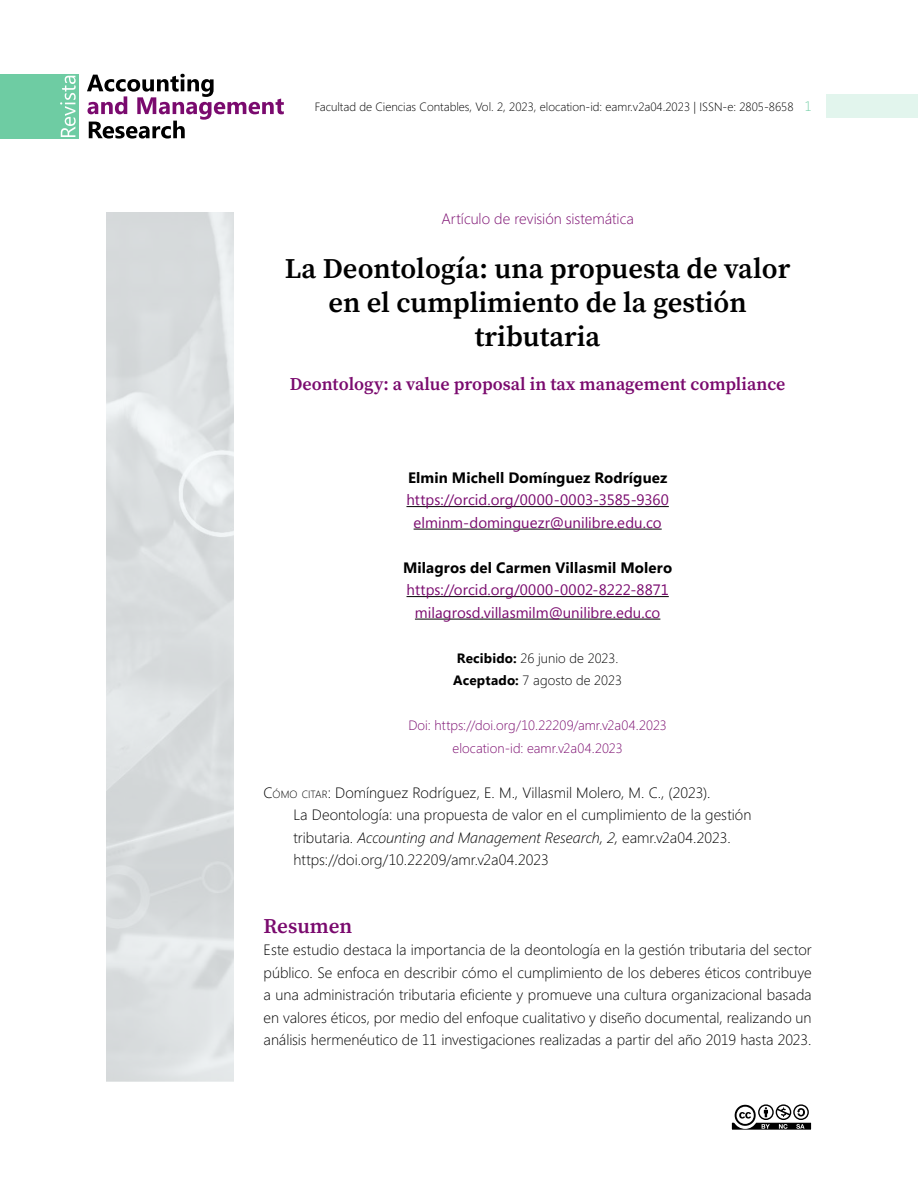
<style>
.page{position:relative;width:918px;height:1188px;background:#fff}
.page>*{position:absolute;margin:0;border:0;box-sizing:border-box;transform-origin:0 0}
.t1{font:28.5px/34.2px "Source Serif Variable";color:#000;text-align:center}
.t2{font:21px "Source Serif Variable";letter-spacing:-.005em;color:#7a0a6e}
.t3{font:18px "Source Serif Variable";color:#7a0a6e}
.t4{font:300 15px/22.5px "Segoe";color:#000}
.t5{font:15px/22.5px "Segoe UI";letter-spacing:.005em;color:#7a0a6e;text-align:center}
.t6{font:700 15px "Segoe UI";letter-spacing:.01em;color:#000}
.t7{font:300 15px "Segoe";color:#7a0a6e}
.t8{font:300 13.5px/22.5px "Segoe";letter-spacing:.005em;color:#7a0a6e;text-align:center}
.t9{font:300 13.5px/22.5px "Segoe";color:#000}
.t10{font:300 12px "Segoe";color:#000}
.s1{font-size:13.5px;color:#6ecca3}
.s2{font-family:"Segoe UI";font-weight:700}
.s3{font-style:inherit}
.s4{font-size:10.5px}
.s5{font-style:italic}
</style>
<div class="page">
<svg style="left:731px;top:1104px;width:81px;height:26px"></svg>
<div style="left:827px;top:94px;width:91px;height:24px;background:#e2f5ed"></div>
<div style="left:0;top:74px;width:79px;height:65px;background:#6ecca3"></div>
<svg style="left:60px;top:76px;width:16px;height:61px"></svg>
<svg style="left:87px;top:74px;width:197px;height:65px"></svg>
<hr style="left:406px;top:506px;width:263px;height:1px;background:#000">
<hr style="left:414px;top:529px;width:248px;height:1px;background:#000">
<hr style="left:407px;top:596px;width:262px;height:1px;background:#000">
<hr style="left:415px;top:619px;width:245px;height:1px;background:#000">
<p class="t10" style="left:315px;top:100px;width:498px">Facultad de Ciencias Contables, Vol. 2, 2023, elocation-id: eamr.v2a04.2023 | ISSN-e: 2805-8658 <span class="s1">1</span></p>
<p class="t7" style="left:441px;top:210px;width:194px">Artículo de revisión sistemática</p>
<h1 class="t1" style="left:285px;top:251px;width:507px">La Deontología: una propuesta de valor en el cumplimiento de la gestión tributaria</h1>
<p class="t3" style="left:290px;top:372px;width:497px">Deontology: a value proposal in tax management compliance</p>
<p class="t6" style="left:408px;top:467px;width:261px">Elmin Michell Domínguez Rodríguez</p>
<p class="t5" style="left:406px;top:488px;width:264px">https://orcid.org/0000-0003-3585-9360 elminm-dominguezr@unilibre.edu.co</p>
<p class="t6" style="left:403px;top:557px;width:271px">Milagros del Carmen Villasmil Molero</p>
<p class="t5" style="left:407px;top:578px;width:264px">https://orcid.org/0000-0002-8222-8871 milagrosd.villasmilm@unilibre.edu.co</p>
<p class="t9" style="left:453px;top:647px;width:170px"><span class="s2">Recibido:</span> 26 junio de 2023.<br><span class="s2">Aceptado:</span> 7 agosto de 2023</p>
<p class="t8" style="left:408px;top:714px;width:260px">Doi: https://doi.org/10.22209/amr.v2a04.2023 elocation-id: eamr.v2a04.2023</p>
<p class="t4" style="left:293px;top:781px;width:460px;text-indent:-30px"><span class="s3">C</span><span class="s4">ÓMO CITAR</span><span class="s3">:</span> Domínguez Rodríguez, E. M., Villasmil Molero, M. C., (2023).<br>La Deontología: una propuesta de valor en el cumplimiento de la gestión tributaria. <span class="s5">Accounting and Management Research, 2,</span> eamr.v2a04.2023. https://doi.org/10.22209/amr.v2a04.2023</p>
<h2 class="t2" style="left:264px;top:912px;width:90px">Resumen</h2>
<p class="t4" style="left:264px;top:939px;width:550px;text-align:justify">Este estudio destaca la importancia de la deontología en la gestión tributaria del sector público. Se enfoca en describir cómo el cumplimiento de los deberes éticos contribuye a una administración tributaria eficiente y promueve una cultura organizacional basada en valores éticos, por medio del enfoque cualitativo y diseño documental, realizando un análisis hermenéutico de 11 investigaciones realizadas a partir del año 2019 hasta 2023.</p>
</div>
